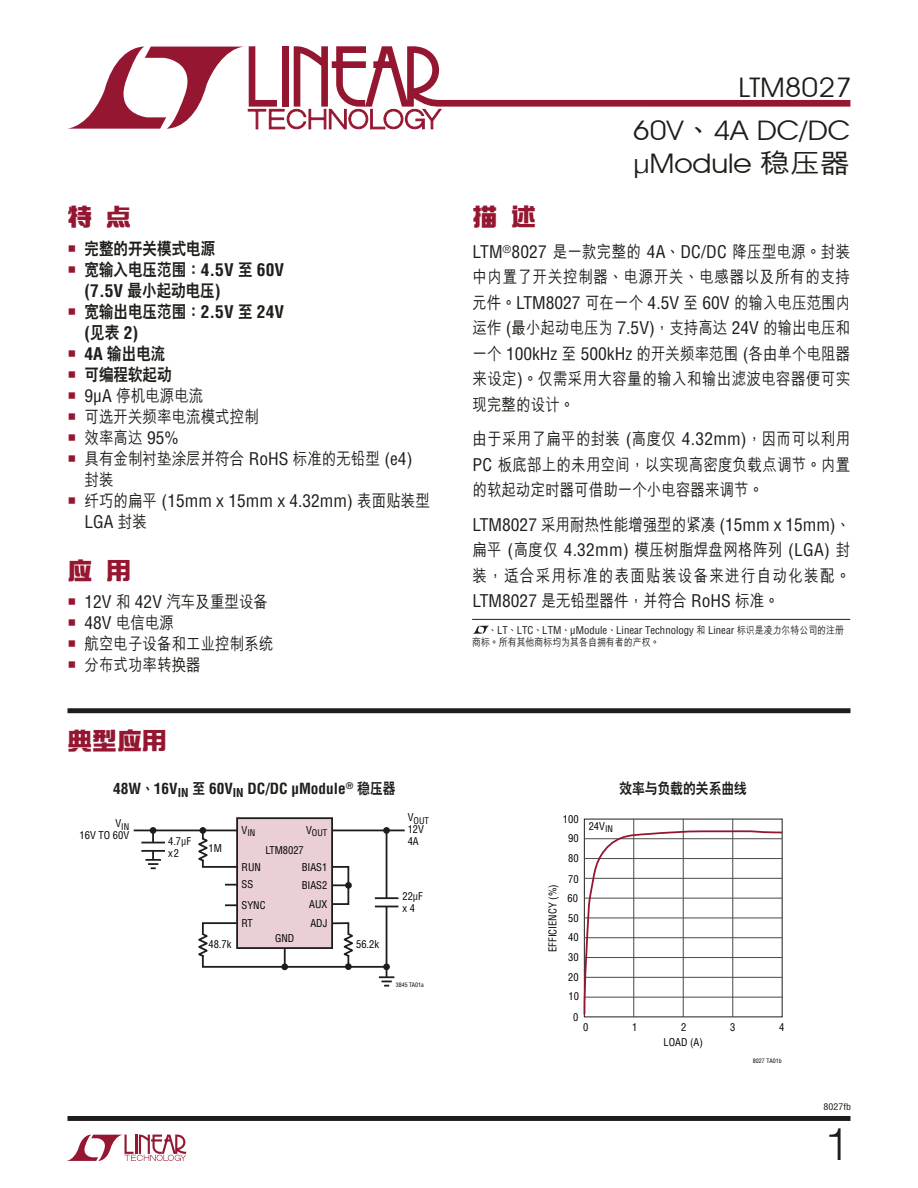
<style>
.page{position:relative;width:918px;height:1188px;background:#fff}
.page>*{position:absolute;margin:0;border:0;box-sizing:border-box;transform-origin:0 0}
.t1{font:300 45px "Helvetica Neue";color:#1e1d1a}
.t2{font:27px/33px "Avant Garde IT Cby BT";color:#1e1e1a;scale:1.11 1}
.t3{font:27px "Avant Garde IT Cby BT";color:#1e1d1a;scale:1.1 1}
.t4{font:700 24.75px "CJ Ngai HKS";color:#951631}
.t5{font:500 17.1px/25.5px "M Hei HKS";letter-spacing:.01em;color:#1e1d1a;text-align:justify;scale:.85 1}
.t6{font:500 17.1px/21px "M Hei HKS";color:#1e1e1a;scale:.85 1}
.t7{font:800 17.1px "C Hei 2 HKS";color:#1e1e1a;scale:.85 1}
.t8{font:condensed 17.1px/21px "Helvetica LT Std";color:#1e1e1a}
.t9{font:condensed 17.1px "Helvetica LT Std";color:#1e1d1a}
.t10{font:700 condensed 17.1px "Helvetica LT Std";color:#1e1e1a}
.t11{font:700 condensed 15px "Helvetica LT Std";color:#1e1d1a}
.t12{font:800 15px "C Hei 2 HKS";color:#1e1d1a;scale:.85 1}
.t13{font:condensed 10.5px/12px "Helvetica LT Std";color:#000}
.t14{font:condensed 10.5px "Helvetica LT Std";color:#1e1e1a}
.t15{font:500 10.5px "M Hei HKS";color:#1e1e1a;scale:.85 1}
.t16{font:condensed 9px "Helvetica LT Std";color:#000}
.t17{font:condensed 9px "Helvetica LT Std";color:#1e1d1a;scale:1.1 1}
.t18{font:condensed 6px "Helvetica LT Std";color:#000}
.s1{font-family:"Helvetica LT Std";font-weight:700;font-stretch:condensed}
.s2{font-family:"C Hei 2 HKS";font-weight:800;font-stretch:normal}
.s3{font-family:"Helvetica LT Std";font-weight:400;font-stretch:condensed}
.s4{font-family:"M Hei HKS";font-weight:500;font-stretch:normal}
.s5{font-family:"M Hei HKS";font-weight:500}
.s6{font-family:"Helvetica Neue";font-weight:300}
.s7{color:#1e1d1a}
</style>
<div class="page">
<svg style="left:67px;top:1135px;width:119px;height:26px"></svg>
<div style="left:68px;top:1116px;width:782px;height:5px;background:#1e1d1a"></div>
<svg style="left:68px;top:46px;width:782px;height:84px"></svg>
<div style="left:68px;top:708px;width:782px;height:5px;background:#1e1d1a"></div>
<hr style="left:732px;top:819px;width:1px;height:198px;background:#4a4a4a">
<hr style="left:683px;top:819px;width:1px;height:198px;background:#4a4a4a">
<hr style="left:633px;top:819px;width:1px;height:198px;background:#4a4a4a">
<svg style="left:583px;top:830px;width:200px;height:186px"></svg>
<hr style="left:152px;top:830px;width:2px;height:30px;background:#1e1d1a">
<hr style="left:134px;top:830px;width:103px;height:1px;background:#1e1d1a">
<hr style="left:332px;top:830px;width:73px;height:1px;background:#1e1d1a">
<div style="left:236px;top:817px;width:97px;height:132px;background:#ead0d6;border:2px solid #1e1d1a"></div>
<svg style="left:225px;top:884px;width:12px;height:2px"></svg>
<svg style="left:225px;top:904px;width:12px;height:2px"></svg>
<svg style="left:195px;top:829px;width:44px;height:40px"></svg>
<svg style="left:198px;top:921px;width:190px;height:48px"></svg>
<hr style="left:141px;top:850px;width:24px;height:2px;background:#1e1d1a">
<svg style="left:141px;top:842px;width:24px;height:9px"></svg>
<svg style="left:145px;top:859px;width:16px;height:10px"></svg>
<div style="left:150px;top:827px;width:6px;height:7px;background:#1e1d1a;border-radius:50%"></div>
<hr style="left:386px;top:830px;width:1px;height:147px;background:#1e1d1a">
<svg style="left:384px;top:899px;width:5px;height:7px"></svg>
<svg style="left:375px;top:906px;width:23px;height:1px"></svg>
<hr style="left:375px;top:897px;width:23px;height:2px;background:#1e1d1a">
<svg style="left:379px;top:976px;width:15px;height:11px"></svg>
<div style="left:383px;top:827px;width:7px;height:7px;background:#1e1d1a;border-radius:50%"></div>
<div style="left:345px;top:882px;width:7px;height:7px;background:#1e1d1a;border-radius:50%"></div>
<div style="left:200px;top:827px;width:6px;height:7px;background:#1e1d1a;border-radius:50%"></div>
<svg style="left:334px;top:884px;width:12px;height:2px"></svg>
<div style="left:331px;top:866px;width:18px;height:39px;border:2px solid #1e1d1a"></div>
<div style="left:345px;top:963px;width:7px;height:7px;background:#1e1d1a;border-radius:50%"></div>
<div style="left:383px;top:963px;width:7px;height:7px;background:#1e1d1a;border-radius:50%"></div>
<div style="left:281px;top:963px;width:7px;height:7px;background:#1e1d1a;border-radius:50%"></div>
<svg style="left:473px;top:625px;width:16px;height:9px"></svg>
<hr style="left:472px;top:619px;width:378px;height:1px;background:#1e1e1a">
<h2 class="t3" style="left:739px;top:71px;width:105px">LTM8027</h2>
<h3 class="t4" style="left:68px;top:201px;width:65px">特 點</h3>
<p class="t7" style="left:68px;top:237px;width:175px"><sup>■</sup> 完整的開關模式電源</p>
<p class="t7" style="left:68px;top:258px;width:256px"><sup>■</sup> 寬輸入電壓範圍：<span class="s1">4.5V</span> 至 <span class="s1">60V</span></p>
<p class="t10" style="left:85px;top:280px;width:138px">(7.5V <span class="s2">最小起動電壓</span>)</p>
<p class="t7" style="left:68px;top:300px;width:256px"><sup>■</sup> 寬輸出電壓範圍：<span class="s1">2.5V</span> 至 <span class="s1">24V</span></p>
<p class="t10" style="left:85px;top:322px;width:55px">(<span class="s2">見表</span> 2)</p>
<p class="t7" style="left:68px;top:342px;width:117px"><sup>■</sup> <span class="s1">4A</span> 輸出電流</p>
<p class="t7" style="left:68px;top:363px;width:124px"><sup>■</sup> 可編程軟起動</p>
<p class="t6" style="left:68px;top:384px;width:161px"><sup>■</sup> <span class="s3">9μA</span> 停機電源電流</p>
<p class="t6" style="left:68px;top:405px;width:227px"><sup>■</sup> 可選開關頻率電流模式控制</p>
<p class="t6" style="left:68px;top:426px;width:133px"><sup>■</sup> 效率高達 <span class="s3">95%</span></p>
<p class="t6" style="left:85px;top:447px;width:387px;text-indent:-17px"><sup>■</sup> 具有金制襯墊塗層並符合 <span class="s3">RoHS</span> 標準的無鉛型 <span class="s3">(e4)</span>封裝</p>
<p class="t8" style="left:85px;top:490px;width:347px;text-indent:-17px"><sup>■</sup> <span class="s4">纖巧的扁平</span> (15mm x 15mm x 4.32mm) <span class="s4">表面貼裝型<br></span>LGA <span class="s4">封裝</span></p>
<h3 class="t4" style="left:68px;top:554px;width:65px">應 用</h3>
<p class="t6" style="left:68px;top:590px;width:238px"><sup>■</sup> <span class="s3">12V</span> 和 <span class="s3">42V</span> 汽車及重型設備</p>
<p class="t6" style="left:68px;top:611px;width:127px"><sup>■</sup> <span class="s3">48V</span> 電信電源</p>
<p class="t6" style="left:68px;top:632px;width:244px"><sup>■</sup> 航空電子設備和工業控制繫統</p>
<p class="t6" style="left:68px;top:653px;width:158px"><sup>■</sup> 分布式功率轉換器</p>
<h2 class="t2" style="left:633px;top:113px;width:197px">60V<span class="s5">、</span>4A DC/DC <span class="s6">µ</span>Module <span class="s5">穩壓器</span></h2>
<h3 class="t4" style="left:472px;top:201px;width:65px">描 述</h3>
<p class="t5" style="left:472px;top:238px;width:446px"><span class="s3">LTM</span><sup>®</sup><span class="s3">8027</span> 是一款完整的 <span class="s3">4A</span>、<span class="s3">DC/DC</span> 降壓型電源。封裝中內置了開關控制器、電源開關、電感器以及所有的支持元件。<span class="s3">LTM8027</span> 可在一個 <span class="s3">4.5V</span> 至 <span class="s3">60V</span> 的輸入電壓範圍內運作 <span class="s3">(</span>最小起動電壓為 <span class="s3">7.5V)</span>，支持高達 <span class="s3">24V</span> 的輸出電壓和一個 <span class="s3">100kHz</span> 至 <span class="s3">500kHz</span> 的開關頻率範圍 <span class="s3">(</span>各由單個電阻器來設定<span class="s3">)</span>。僅需采用大容量的輸入和輸出濾波電容器便可實現完整的設計。</p>
<p class="t5" style="left:472px;top:425px;width:446px">由於采用了扁平的封裝 <span class="s3">(</span>高度僅 <span class="s3">4.32mm)</span>，因而可以利用<span class="s3">PC</span> 板底部上的未用空間，以實現高密度負載點調節。內置的軟起動定時器可借助一個小電容器來調節。</p>
<p class="t9" style="left:472px;top:514px;width:379px">LTM8027 <span class="s4">采用耐熱性能增強型的緊湊</span> (15mm x 15mm)<span class="s4">、</span></p>
<p class="t5" style="left:472px;top:536px;width:446px">扁平 <span class="s3">(</span>高度僅 <span class="s3">4.32mm)</span> 模壓樹脂焊盤網格陣列 <span class="s3">(LGA)</span> 封裝，適合采用標準的表面貼裝設備來進行自動化裝配。<span class="s3">LTM8027</span> 是無鉛型器件，並符合 <span class="s3">RoHS</span> 標準。</p>
<p class="t14" style="left:488px;top:623px;width:357px"><span class="s4">、</span>LT<span class="s4">、</span>LTC<span class="s4">、</span>LTM<span class="s4">、</span>μModule<span class="s4">、</span>Linear Technology <span class="s4">和</span> Linear <span class="s4">標識是凌力爾特公司的注冊</span></p>
<p class="t15" style="left:472px;top:635px;width:222px">商標。所有其他商標均為其各自擁有者的產權。</p>
<h3 class="t4" style="left:68px;top:724px;width:100px">典型應用</h3>
<p class="t11" style="left:113px;top:779px;width:284px">48W<span class="s2">、</span>16V<sub>IN</sub> <span class="s2">至</span> 60V<sub>IN</sub> DC/DC μModule<sup>®</sup> <span class="s2">穩壓器</span></p>
<p class="t12" style="left:619px;top:778px;width:151px">效率與負載的關繫曲線</p>
<p class="t16" style="left:115px;top:821px;width:15px"><sup>V</sup>IN</p>
<p class="t13" style="left:80px;top:830px;width:51px">16V TO 60V</p>
<p class="t13" style="left:168px;top:835px;width:25px">4.7<span class="s7">µ</span>F x2</p>
<p class="t13" style="left:208px;top:843px;width:15px">1M</p>
<p class="t13" style="left:208px;top:938px;width:25px">48.7k</p>
<p class="t16" style="left:242px;top:828px;width:15px"><sup>V</sup>IN</p>
<p class="t13" style="left:242px;top:858px;width:21px;line-height:17.9px">RUN<br>SS</p>
<p class="t13" style="left:242px;top:896px;width:25px;line-height:17.5px">SYNC<br>RT</p>
<p class="t16" style="left:306px;top:828px;width:23px"><sup>V</sup>OUT</p>
<p class="t13" style="left:266px;top:844px;width:40px">LTM8027</p>
<p class="t13" style="left:302px;top:857px;width:27px;line-height:18.6px;text-align:right">BIAS1<br>BIAS2<br>AUX</p>
<p class="t13" style="left:310px;top:917px;width:18px">ADJ</p>
<p class="t13" style="left:275px;top:932px;width:21px">GND</p>
<p class="t16" style="left:408px;top:815px;width:23px"><sup>V</sup>OUT</p>
<p class="t13" style="left:408px;top:824px;width:18px">12V<br>4A</p>
<p class="t13" style="left:356px;top:938px;width:25px">56.2k</p>
<p class="t13" style="left:402px;top:890px;width:22px">22<span class="s7">µ</span>F x 4</p>
<p class="t18" style="left:396px;top:981px;width:30px">3845 TA01a</p>
<p class="t13" style="left:563px;top:813px;width:17px">100</p>
<p class="t13" style="left:568px;top:832px;width:12px">90</p>
<p class="t13" style="left:568px;top:852px;width:12px">80</p>
<p class="t13" style="left:547px;top:952px;width:69px;rotate:-90deg">EFFICIENCY (%)</p>
<p class="t13" style="left:568px;top:873px;width:12px">70</p>
<p class="t13" style="left:568px;top:892px;width:12px">60</p>
<p class="t13" style="left:568px;top:912px;width:12px">50</p>
<p class="t13" style="left:568px;top:932px;width:12px">40</p>
<p class="t13" style="left:568px;top:951px;width:12px">30</p>
<p class="t13" style="left:568px;top:971px;width:12px">20</p>
<p class="t13" style="left:568px;top:990px;width:12px">10</p>
<p class="t13" style="left:573px;top:1011px;width:7px">0</p>
<p class="t13" style="left:589px;top:820px;width:26px">24V<sub>IN</sub></p>
<p class="t13" style="left:583px;top:1021px;width:7px">0</p>
<p class="t13" style="left:632px;top:1021px;width:7px">1</p>
<p class="t13" style="left:681px;top:1021px;width:7px">2</p>
<p class="t13" style="left:664px;top:1036px;width:41px">LOAD (A)</p>
<p class="t13" style="left:730px;top:1021px;width:7px">3</p>
<p class="t13" style="left:779px;top:1021px;width:7px">4</p>
<p class="t18" style="left:753px;top:1057px;width:30px">8027 TA01b</p>
<p class="t17" style="left:824px;top:1102px;width:27px">8027fb</p>
<h1 class="t1" style="left:825px;top:1117px;width:27px">1</h1>
</div>
